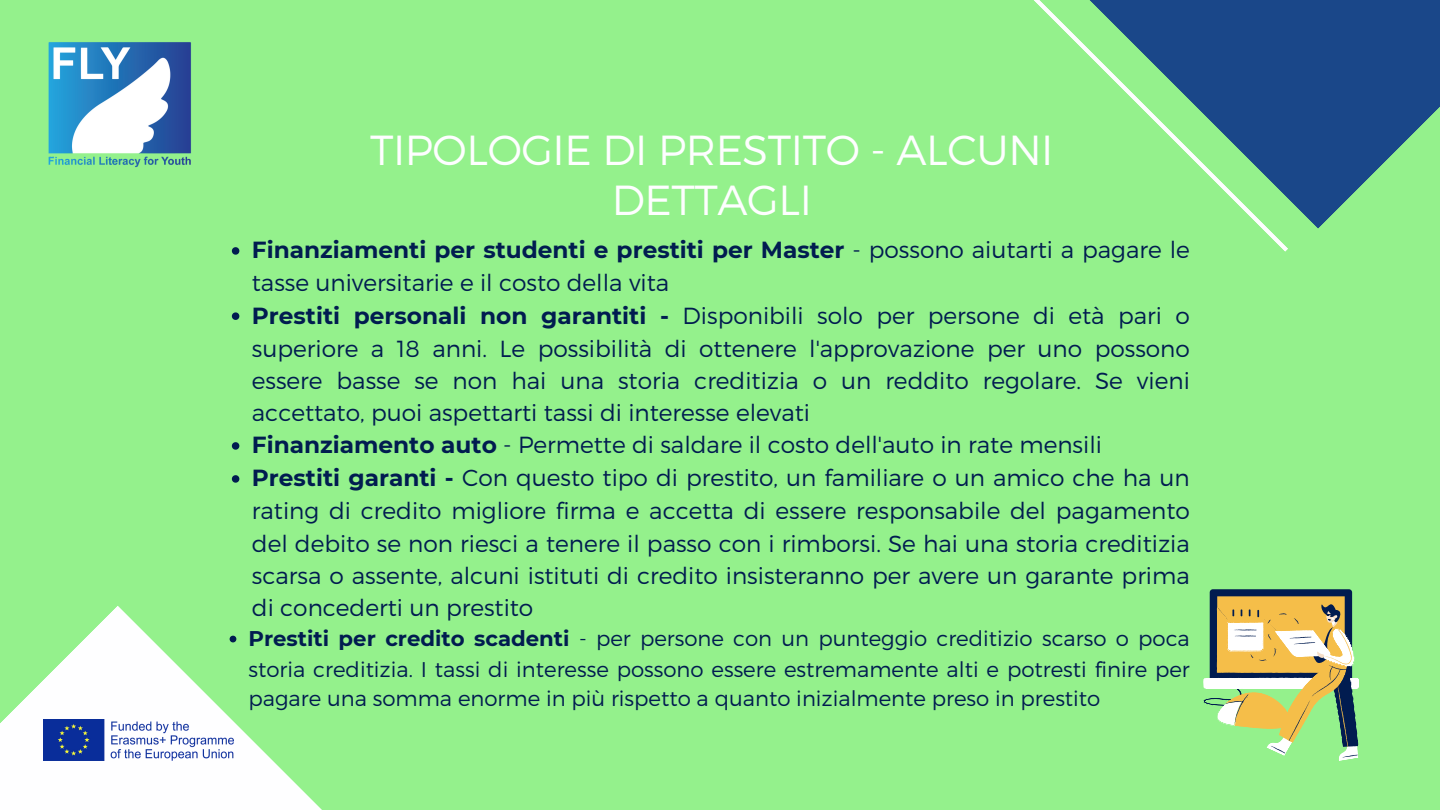
<style>
.page{position:relative;width:1440px;height:810px;background:#94f18c}
.page>*{position:absolute;margin:0;border:0;box-sizing:border-box;transform-origin:0 0}
.t1{font:300 42px/50.2px "Montserrat";letter-spacing:-.01em;color:#fefeff;text-align:center}
.t2{font:300 23.2px/32.4px "Montserrat";color:#011c50;text-align:justify}
.t3{font:300 21.2px/30px "Montserrat";color:#011c50;text-align:justify}
.s1{font-weight:700}
</style>
<div class="page">
<svg style="left:1288px;top:0;width:152px;height:229px;fill:#1a4789"></svg>
<svg style="left:0;top:606px;width:322px;height:204px;fill:#fefeff"></svg>
<svg style="left:1034px;top:0;width:254px;height:252px"></svg>
<img style="left:44px;top:720px;width:189px;height:41px">
<svg style="left:232px;top:247px;width:7px;height:8px"></svg>
<svg style="left:232px;top:312px;width:7px;height:8px"></svg>
<svg style="left:232px;top:442px;width:7px;height:8px"></svg>
<svg style="left:232px;top:475px;width:7px;height:8px"></svg>
<svg style="left:230px;top:636px;width:6px;height:6px"></svg>
<svg style="left:1203px;top:589px;width:156px;height:172px"></svg>
<img style="left:48px;top:42px;width:143px;height:125px">
<p class="t1" style="left:370px;top:123px;width:685px">TIPOLOGIE DI PRESTITO - ALCUNI<br>DETTAGLI</p>
<p class="t2" style="left:252px;top:233px;width:939px;line-height:33px"><span class="s1">Finanziamenti per studenti e prestiti per Master</span> - possono aiutarti a pagare le tasse universitarie e il costo della vita</p>
<p class="t2" style="left:252px;top:298px;width:939px"><span class="s1">Prestiti personali non garantiti -</span> Disponibili solo per persone di età pari o superiore a 18 anni. Le possibilità di ottenere l'approvazione per uno possono essere basse se non hai una storia creditizia o un reddito regolare. Se vieni accettato, puoi aspettarti tassi di interesse elevati</p>
<p class="t2" style="left:252px;top:428px;width:852px"><span class="s1">Finanziamento auto</span> - Permette di saldare il costo dell'auto in rate mensili</p>
<p class="t2" style="left:252px;top:461px;width:939px"><span class="s1">Prestiti garanti -</span> Con questo tipo di prestito, un familiare o un amico che ha un rating di credito migliore firma e accetta di essere responsabile del pagamento del debito se non riesci a tenere il passo con i rimborsi. Se hai una storia creditizia scarsa o assente, alcuni istituti di credito insisteranno per avere un garante prima di concederti un prestito</p>
<p class="t3" style="left:249px;top:623px;width:943px"><span class="s1">Prestiti per credito scadenti</span> - per persone con un punteggio creditizio scarso o poca storia creditizia. I tassi di interesse possono essere estremamente alti e potresti finire per pagare una somma enorme in più rispetto a quanto inizialmente preso in prestito</p>
</div>
